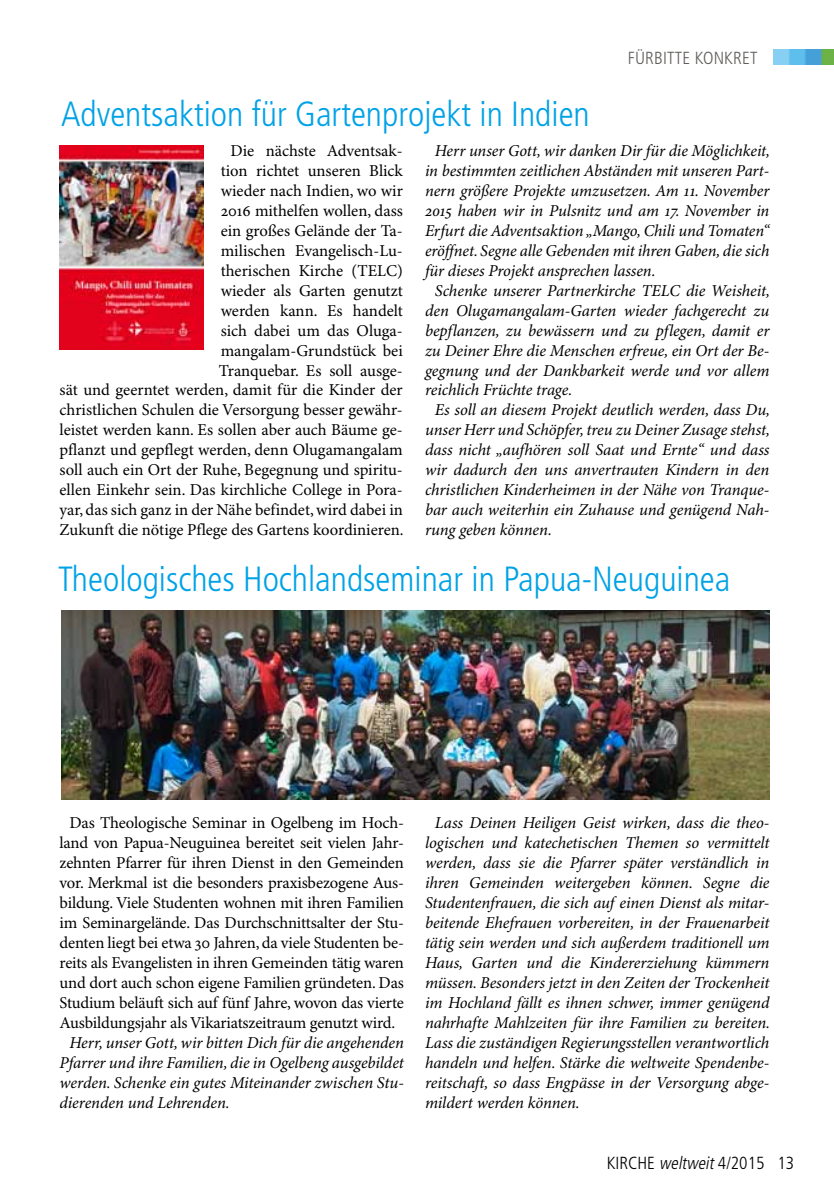
<style>
.page{position:relative;width:834px;height:1191px;background:#fff}
.page>*{position:absolute;margin:0;border:0;box-sizing:border-box;transform-origin:0 0}
.t1{font:300 condensed 35px "Frutiger";color:#00a2e6}
.t2{font:300 condensed 17.5px "Frutiger";color:#000}
.t3{font:300 condensed 17.5px "Frutiger";letter-spacing:.01em;color:#605d5a}
.t4{font:italic 16.62px/19.9px "Minion Pro";letter-spacing:-.005em;color:#000;text-align:justify}
.t5{font:16.62px/19.9px "Minion Pro";letter-spacing:-.005em;color:#000;text-align:right}
.s1{font-style:italic}
</style>
<div class="page">
<img style="left:773px;top:50px;width:60px;height:14px">
<img style="left:60px;top:145px;width:144px;height:204px">
<img style="left:61px;top:610px;width:708px;height:189px">
<h1 class="t1" style="left:61px;top:94px;width:530px">Adventsaktion für Gartenprojekt in I ndien</h1>
<p class="t3" style="left:627px;top:48px;width:131px">Fü rbitte Konkret</p>
<p class="t5" style="left:60px;top:141px;width:345px">Die nächste Adventsak-<br>tion richtet unseren Blick<br>wieder nach Indien, wo wir<br>2016 mithelfen wollen, dass<br>ein großes Gelände der Ta-<br>milischen Evangelisch-Lu-<br>therischen Kirche (TELC)<br>wieder als Garten genutzt<br>werden kann. Es handelt<br>sich dabei um das Oluga-<br>mangalam-Grundstück bei<br>Tranquebar. Es soll ausge-<br>sät und geerntet werden, damit für die Kinder der christlichen Schulen die Versorgung besser gewähr&shy;leistet werden kann. Es sollen aber auch Bäume ge&shy;pflanzt und gepflegt werden, denn Olugamangalam soll auch ein Ort der Ruhe, Begegnung und spiritu&shy;ellen Einkehr sein. Das kirchliche College in Pora&shy;yar, das sich ganz in der Nähe befindet, wird dabei in Zukunft die nötige Pflege des Gartens koordinieren.</p>
<p class="t4" style="left:435px;top:141px;width:336px">Herr unser Gott, wir danken Dir für die Möglichkeit,</p>
<p class="t4" style="left:425px;top:161px;width:346px">in bestimmten zeitlichen Abständen mit unseren Part-</p>
<p class="t4" style="left:425px;top:181px;width:346px">nern größere Projekte umzusetzen. Am 11. November</p>
<p class="t4" style="left:425px;top:201px;width:346px">2015 haben wir in Pulsnitz und am 17. November in</p>
<p class="t4" style="left:425px;top:221px;width:346px">Erfurt die Adventsaktion „Mango, Chili und Tomaten“</p>
<p class="t4" style="left:425px;top:241px;width:346px">eröffnet. Segne alle Gebenden mit ihren Gaben, die sich</p>
<p class="t4" style="left:425px;top:261px;width:232px">für dieses Projekt ansprechen lassen.</p>
<p class="t4" style="left:435px;top:281px;width:336px">Schenke unserer Partnerkirche TELC die Weisheit,</p>
<p class="t4" style="left:425px;top:301px;width:346px">den Olugamangalam-Garten wieder fachgerecht zu</p>
<p class="t4" style="left:425px;top:321px;width:346px">bepflanzen, zu bewässern und zu pflegen, damit er</p>
<p class="t4" style="left:425px;top:341px;width:346px">zu Deiner Ehre die Menschen erfreue, ein Ort der Be-</p>
<p class="t4" style="left:425px;top:361px;width:346px">gegnung und der Dankbarkeit werde und vor allem</p>
<p class="t4" style="left:425px;top:381px;width:149px">reichlich Früchte trage.</p>
<p class="t4" style="left:435px;top:401px;width:336px">Es soll an diesem Projekt deutlich werden, dass Du,</p>
<p class="t4" style="left:425px;top:421px;width:346px">unser Herr und Schöpfer, treu zu Deiner Zusage stehst,</p>
<p class="t4" style="left:425px;top:441px;width:346px">dass nicht „aufhören soll Saat und Ernte“ und dass</p>
<p class="t4" style="left:425px;top:461px;width:346px">wir dadurch den uns anvertrauten Kindern in den</p>
<p class="t4" style="left:425px;top:480px;width:346px">christlichen Kinderheimen in der Nähe von Tranque-</p>
<p class="t4" style="left:425px;top:500px;width:346px">bar auch weiterhin ein Zuhause und genügend Nah-</p>
<p class="t4" style="left:425px;top:520px;width:128px">rung geben können.</p>
<h1 class="t1" style="left:58px;top:559px;width:673px">Theologisches Hochlandseminar in Papua-Neuguinea</h1>
<p class="t5" style="left:60px;top:813px;width:346px;text-align:center">Das Theologische Seminar in Ogelbeng im Hoch&shy;land von Papua-Neuguinea bereitet seit vielen Jahr&shy;zehnten Pfarrer für ihren Dienst in den Gemeinden vor. Merkmal ist die besonders praxisbezogene Aus&shy;bildung. Viele Studenten wohnen mit ihren Familien im Seminargelände. Das Durchschnittsalter der Stu&shy;denten liegt bei etwa 30 Jahren, da viele Studenten be&shy;reits als Evangelisten in ihren Gemeinden tätig waren und dort auch schon eigene Familien gründeten. Das Studium beläuft sich auf fünf Jahre, wovon das vierte Ausbildungsjahr als Vikariatszeitraum genutzt wird.</p>
<p class="t4" style="left:60px;top:1033px;width:346px;text-indent:10px">Herr, unser Gott, wir bitten Dich für die angehenden Pfarrer und ihre Familien, die in Ogelbeng ausgebildet werden. Schenke ein gutes Miteinander zwischen Stu&shy;dierenden und Lehrenden.</p>
<p class="t4" style="left:425px;top:813px;width:346px;text-indent:10px">Lass Deinen Heiligen Geist wirken, dass die theo&shy;logischen und katechetischen Themen so vermittelt werden, dass sie die Pfarrer später verständlich in ihren Gemeinden weitergeben können. Segne die Studentenfrauen, die sich auf einen Dienst als mitar&shy;beitende Ehefrauen vorbereiten, in der Frauenarbeit tätig sein werden und sich außerdem traditionell um Haus, Garten und die Kindererziehung kümmern müssen. Besonders jetzt in den Zeiten der Trockenheit im Hochland fällt es ihnen schwer, immer genügend nahrhafte Mahlzeiten für ihre Familien zu bereiten.<br>Lass die zuständigen Regierungsstellen verantwortlich handeln und helfen. Stärke die weltweite Spendenbe&shy;reitschaft, so dass Engpässe in der Versorgung abge&shy;mildert werden können.</p>
<p class="t2" style="left:606px;top:1153px;width:189px">KIRCHE <span class="s1">weltweit</span>4/2015 13</p>
</div>
